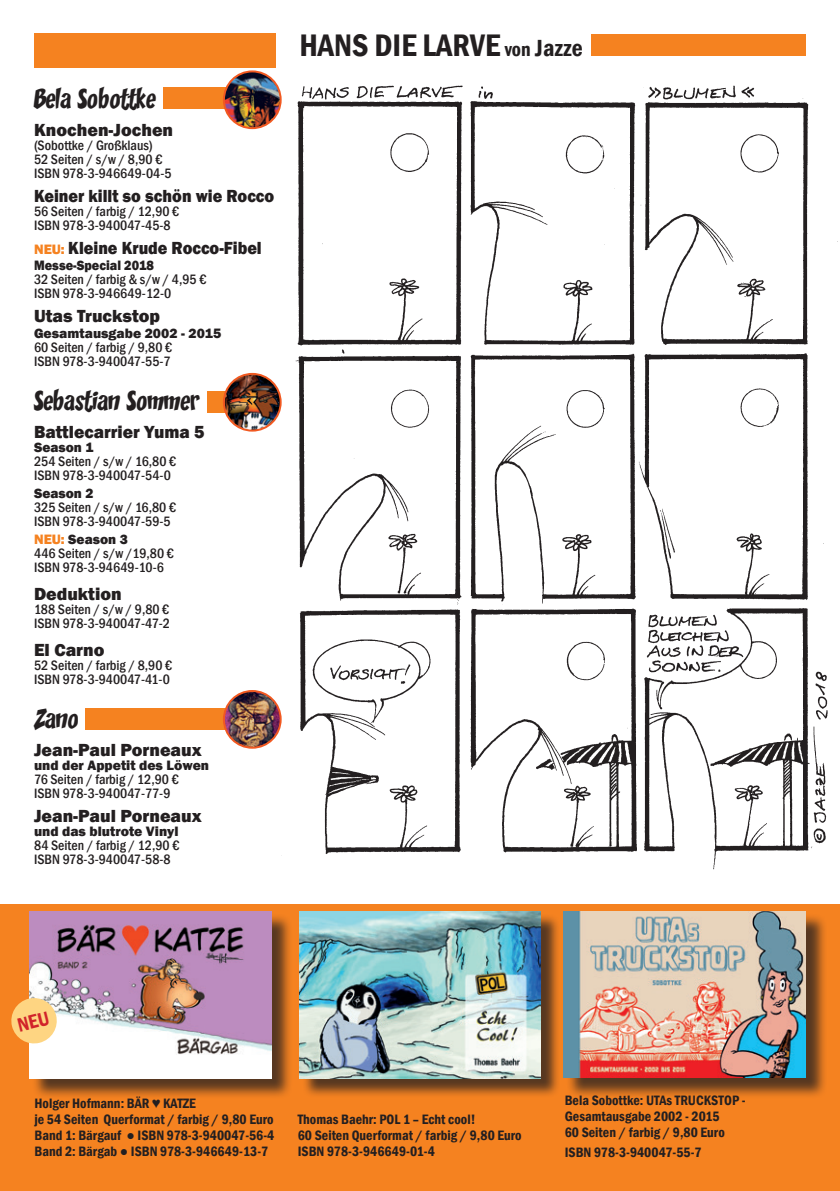
<style>
.page{position:relative;width:840px;height:1191px;background:#fff}
.page>*{position:absolute;margin:0;border:0;box-sizing:border-box;transform-origin:0 0}
.t1{font:600 condensed 32px "Franklin Gothic";color:#231f20}
.t2{font:24px "Zoinks";color:#231f20}
.t3{font:800 18px "Franklin Gothic";color:#231f20}
.t4{font:800 18px "Franklin Gothic";color:#231f20;scale:.91 1}
.t5{font:500 condensed 14px/14px "Franklin Gothic";color:#231f20}
.t6{font:600 condensed 14px/16px "Franklin Gothic";color:#231f20}
.t7{font:800 14px "Franklin Gothic";color:#231f20}
.t8{font:800 14px "Franklin Gothic";color:#231f20;scale:.91 1}
.s1{font-size:14px;color:#f58220}
.s2{font-weight:800;font-stretch:normal;color:#f58220}
.s3{font-weight:800;font-stretch:normal}
.s4{font-size:20px}
.s5{font-size:24px}
</style>
<div class="page">
<img style="left:279px;top:85px;width:559px;height:785px">
<div style="left:34px;top:33px;width:241px;height:34px;background:#f58220"></div>
<div style="left:163px;top:88px;width:113px;height:21px;background:#f58220"></div>
<div style="left:207px;top:391px;width:68px;height:22px;background:#f58220"></div>
<div style="left:86px;top:708px;width:189px;height:22px;background:#f58220"></div>
<img style="left:224px;top:71px;width:56px;height:57px;border-radius:28px">
<div style="left:223px;top:70px;width:58px;height:59px;border:2px solid #f15921;border-radius:50%"></div>
<img style="left:224px;top:374px;width:56px;height:56px;border-radius:28px">
<div style="left:223px;top:373px;width:58px;height:58px;border:2px solid #f15921;border-radius:50%"></div>
<img style="left:224px;top:691px;width:56px;height:56px;border-radius:28px">
<div style="left:223px;top:690px;width:58px;height:58px;border:2px solid #f15921;border-radius:50%"></div>
<div style="left:591px;top:34px;width:214px;height:22px;background:#f58220"></div>
<div style="left:0;top:904px;width:839px;height:287px;background:#f58220"></div>
<div style="left:302px;top:914px;width:258px;height:183px;background:#231f20;opacity:.75"></div>
<img style="left:299px;top:911px;width:241px;height:167px">
<div style="left:32px;top:913px;width:260px;height:186px;background:#231f20;opacity:.75"></div>
<img style="left:29px;top:911px;width:242px;height:167px">
<div style="left:566px;top:913px;width:260px;height:186px;background:#231f20;opacity:.75"></div>
<img style="left:563px;top:911px;width:242px;height:166px">
<svg style="left:11px;top:995px;width:48px;height:50px;background:#f9cf8a"></svg>
<h2 class="t2" style="left:34px;top:85px;width:123px">Bela Sobottke</h2>
<p class="t3" style="left:34px;top:118px;width:140px">Knochen-Jochen</p>
<p class="t5" style="left:34px;top:138px;width:139px">(Sobottke / Großklaus)<br>52 Seiten / s/w / 8,90 €<br>ISBN 978-3-946649-04-5</p>
<p class="t4" style="left:34px;top:184px;width:265px">Keiner killt so schön wie Rocco</p>
<p class="t5" style="left:34px;top:204px;width:147px">56 Seiten / farbig / 12,90 €<br>ISBN 978-3-940047-45-8</p>
<p class="t4" style="left:34px;top:236px;width:251px"><span class="s1">NEU:</span> Kleine Krude Rocco-Fibel</p>
<p class="t8" style="left:34px;top:256px;width:133px">Messe-Special 2018</p>
<p class="t5" style="left:34px;top:272px;width:174px">32 Seiten / farbig &amp; s/w / 4,95 €<br>ISBN 978-3-946649-12-0</p>
<p class="t3" style="left:34px;top:304px;width:127px">Utas Truckstop</p>
<p class="t7" style="left:34px;top:324px;width:188px">Gesamtausgabe 2002 - 2015</p>
<p class="t5" style="left:34px;top:340px;width:140px">60 Seiten / farbig / 9,80 €<br>ISBN 978-3-940047-55-7</p>
<h2 class="t2" style="left:34px;top:387px;width:166px">Sebastian Sommer</h2>
<p class="t3" style="left:34px;top:420px;width:172px">Battlecarrier Yuma 5</p>
<p class="t7" style="left:34px;top:438px;width:61px">Season 1</p>
<p class="t5" style="left:34px;top:454px;width:144px">254 Seiten / s/w / 16,80 €<br>ISBN 978-3-940047-54-0</p>
<p class="t7" style="left:34px;top:484px;width:61px">Season 2</p>
<p class="t5" style="left:34px;top:500px;width:144px">325 Seiten / s/w / 16,80 €<br>ISBN 978-3-940047-59-5</p>
<p class="t5" style="left:34px;top:532px;width:141px"><span class="s2">NEU:</span> <span class="s3">Season 3<br></span>446 Seiten / s/w /19,80 €<br>ISBN 978-3-94649-10-6</p>
<p class="t3" style="left:34px;top:582px;width:89px">Deduktion</p>
<p class="t5" style="left:34px;top:602px;width:137px">188 Seiten / s/w / 9,80 €<br>ISBN 978-3-940047-47-2</p>
<p class="t3" style="left:34px;top:638px;width:72px">El Carno</p>
<p class="t5" style="left:34px;top:658px;width:140px">52 Seiten / farbig / 8,90 €<br>ISBN 978-3-940047-41-0</p>
<h2 class="t2" style="left:34px;top:705px;width:46px">Zano</h2>
<p class="t3" style="left:34px;top:738px;width:169px">Jean-Paul Porneaux</p>
<p class="t7" style="left:34px;top:756px;width:176px">und der Appetit des Löwen</p>
<p class="t5" style="left:34px;top:772px;width:146px">76 Seiten / farbig / 12,90 €<br>ISBN 978-3-940047-77-9</p>
<p class="t3" style="left:34px;top:804px;width:169px">Jean-Paul Porneaux</p>
<p class="t7" style="left:34px;top:822px;width:146px">und das blutrote Vinyl</p>
<p class="t5" style="left:34px;top:838px;width:147px">84 Seiten / farbig / 12,90 €<br>ISBN 978-3-940047-58-8</p>
<h1 class="t1" style="left:299px;top:24px;width:285px">HANS DIE LARVE <span class="s4">von</span> <span class="s5">Jazze</span></h1>
<p class="t6" style="left:34px;top:1095px;width:241px">Holger Hofmann: BÄR ♥ KATZE<br>je 54 Seiten Querformat / farbig / 9,80 Euro Band 1: Bärgauf ● ISBN 978-3-940047-56-4<br>Band 2: Bärgab ● ISBN 978-3-946649-13-7</p>
<p class="t6" style="left:297px;top:1111px;width:225px">Thomas Baehr: POL 1 – Echt cool!<br>60 Seiten Querformat / farbig / 9,80 Euro<br>ISBN 978-3-946649-01-4</p>
<p class="t6" style="left:564px;top:1091px;width:182px">Bela Sobottke: UTAs TRUCKSTOP -<br>Gesamtausgabe 2002 - 2015<br>60 Seiten / farbig / 9,80 Euro</p>
<p class="t6" style="left:564px;top:1143px;width:138px">ISBN 978-3-940047-55-7</p>
</div>
